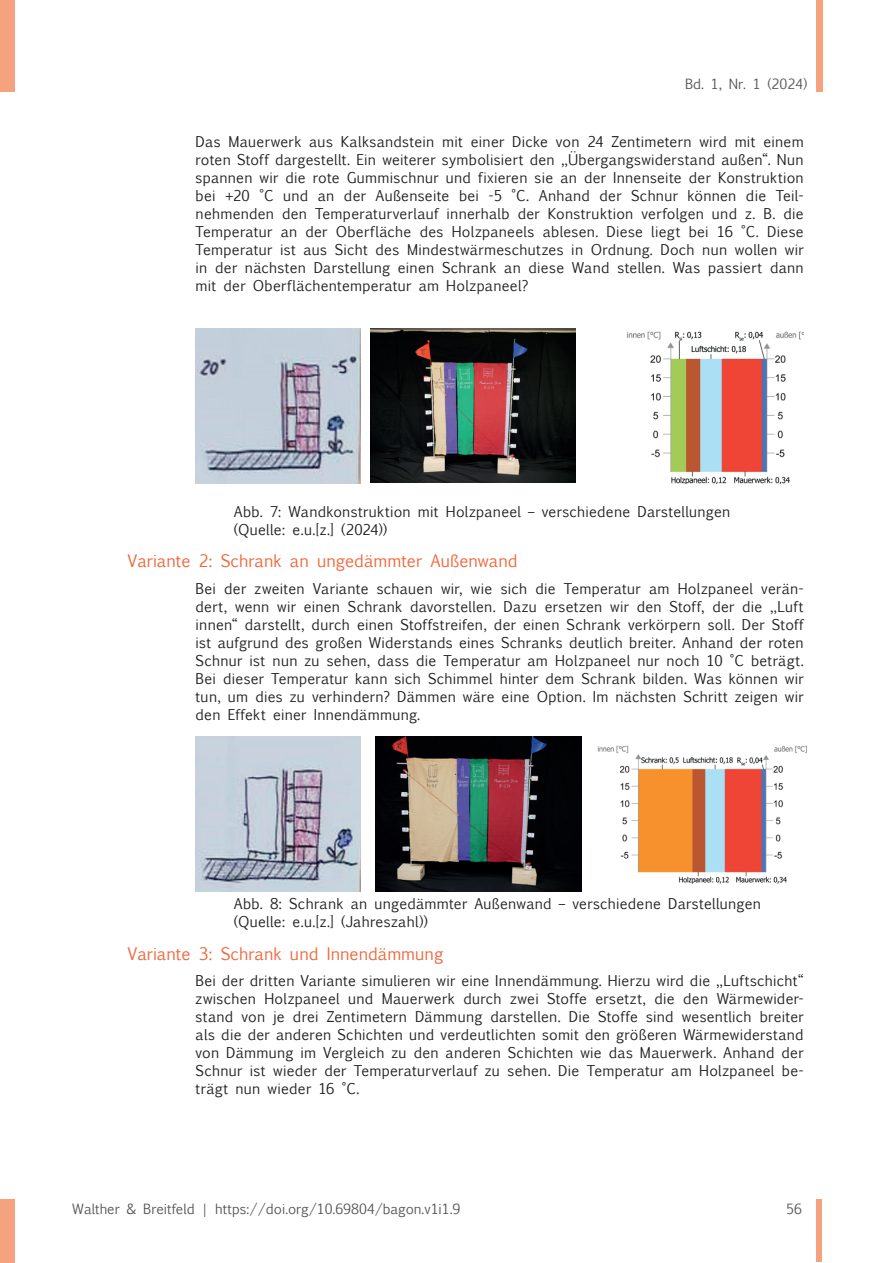
<style>
.page{position:relative;width:893px;height:1263px;background:#fff}
.page>*{position:absolute;margin:0;border:0;box-sizing:border-box;transform-origin:0 0}
.t1{font:16.5px "Euphemia UCAS";color:#f26539}
.t2{font:14.25px/18px "Euphemia UCAS";letter-spacing:.015em;color:#231f20;text-align:justify}
.t3{font:13.5px "Euphemia UCAS";color:#57585a}
</style>
<div class="page">
<div style="left:0;top:0;width:15px;height:91px;background:#f7a27f"></div>
<div style="left:0;top:1199px;width:15px;height:64px;background:#f7a27f"></div>
<div style="left:816px;top:0;width:7px;height:91px;background:#f7a27f"></div>
<div style="left:816px;top:1199px;width:6px;height:63px;background:#f7a27f"></div>
<img style="left:627px;top:331px;width:177px;height:153px">
<img style="left:196px;top:329px;width:165px;height:155px">
<img style="left:371px;top:329px;width:204px;height:153px">
<img style="left:375px;top:737px;width:432px;height:155px">
<img style="left:196px;top:737px;width:165px;height:155px">
<p class="t3" style="left:685px;top:74px;width:124px">Bd. 1, Nr. 1 (2024)</p>
<p class="t2" style="left:196px;top:133px;width:610px">Das Mauerwerk aus Kalksandstein mit einer Dicke von 24 Zentimetern wird mit einem roten Stoff dargestellt. Ein weiterer symbolisiert den „Übergangswiderstand außen“. Nun spannen wir die rote Gummischnur und fixieren sie an der Innenseite der Konstruktion bei +20 °C und an der Außenseite bei -5 °C. Anhand der Schnur können die Teil&shy;nehmenden den Temperaturverlauf innerhalb der Konstruktion verfolgen und z. B. die Temperatur an der Oberfläche des Holzpaneels ablesen. Diese liegt bei 16 °C. Diese Temperatur ist aus Sicht des Mindestwärmeschutzes in Ordnung. Doch nun wollen wir in der nächsten Darstellung einen Schrank an diese Wand stellen. Was passiert dann mit der Oberflächentemperatur am Holzpaneel?</p>
<p class="t2" style="left:234px;top:502px;width:498px">Abb. 7: Wandkonstruktion mit Holzpaneel – verschiedene Darstellungen (Quelle: e.u.[z.] (2024))</p>
<p class="t1" style="left:128px;top:549px;width:392px">Variante 2: Schrank an ungedämmter Außenwand</p>
<p class="t2" style="left:196px;top:579px;width:610px">Bei der zweiten Variante schauen wir, wie sich die Temperatur am Holzpaneel verän&shy;dert, wenn wir einen Schrank davorstellen. Dazu ersetzen wir den Stoff, der die „Luft innen“ darstellt, durch einen Stoffstreifen, der einen Schrank verkörpern soll. Der Stoff ist aufgrund des großen Widerstands eines Schranks deutlich breiter. Anhand der roten Schnur ist nun zu sehen, dass die Temperatur am Holzpaneel nur noch 10 °C beträgt.<br>Bei dieser Temperatur kann sich Schimmel hinter dem Schrank bilden. Was können wir tun, um dies zu verhindern? Dämmen wäre eine Option. Im nächsten Schritt zeigen wir den Effekt einer Innendämmung.</p>
<p class="t2" style="left:234px;top:895px;width:528px">Abb. 8: Schrank an ungedämmter Außenwand – verschiedene Darstellungen (Quelle: e.u.[z.] (Jahreszahl))</p>
<p class="t1" style="left:128px;top:942px;width:317px">Variante 3: Schrank und Innendämmung</p>
<p class="t2" style="left:196px;top:972px;width:610px">Bei der dritten Variante simulieren wir eine Innendämmung. Hierzu wird die „Luftschicht“ zwischen Holzpaneel und Mauerwerk durch zwei Stoffe ersetzt, die den Wärmewider&shy;stand von je drei Zentimetern Dämmung darstellen. Die Stoffe sind wesentlich breiter als die der anderen Schichten und verdeutlichten somit den größeren Wärmewiderstand von Dämmung im Vergleich zu den anderen Schichten wie das Mauerwerk. Anhand der Schnur ist wieder der Temperaturverlauf zu sehen. Die Temperatur am Holzpaneel be&shy;trägt nun wieder 16 °C.</p>
<p class="t3" style="left:72px;top:1199px;width:390px">Walther &amp; Breitfeld | https://doi.org/10.69804/bagon.v1i1.9</p>
<p class="t3" style="left:786px;top:1199px;width:17px">56</p>
</div>
